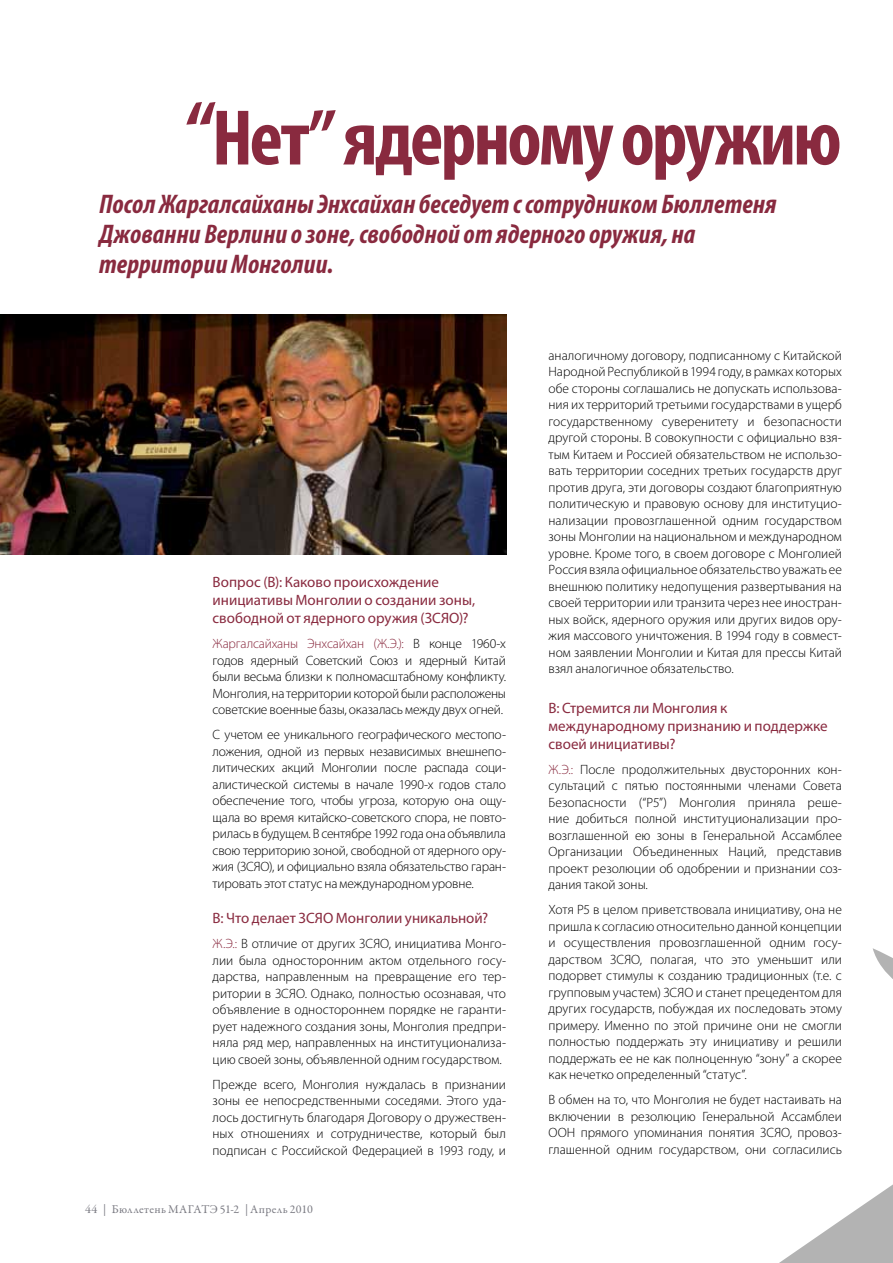
<style>
.page{position:relative;width:893px;height:1263px;background:#fff}
.page>*{position:absolute;margin:0;border:0;box-sizing:border-box;transform-origin:0 0}
.t1{font:700 condensed 79.5px "Myriad Pro";letter-spacing:-.035em;color:#892a3f}
.t2{font:italic 700 condensed 27px/30px "Myriad Pro";color:#892a3f}
.t3{font:15px/18px "Myriad Pro";color:#892a3f}
.t4{font:300 13.5px/16.5px "Myriad Pro";letter-spacing:-.005em;color:#000;text-align:justify}
.t5{font:12px "Garamond Premr Pro";letter-spacing:.025em;color:#7a7a82}
.s1{font-size:87px}
.s2{color:#892a3f}
</style>
<div class="page">
<svg style="left:779px;top:948px;width:114px;height:315px"></svg>
<img style="left:0;top:315px;width:506px;height:240px">
<h1 class="t1" style="left:186px;top:88px;width:657px"><span class="s1">“</span>Нет” ядерному оружию</h1>
<h2 class="t2" style="left:99px;top:189px;width:679px">Посол Жаргалсайханы Энхсайхан беседует с сотрудником Бюллетеня<br>Джованни Верлини о зоне, свободной от ядерного оружия, на территории Монголии.</h2>
<p class="t3" style="left:213px;top:573px;width:264px">Вопрос (В): Каково происхождение инициативы Монголии о создании зоны, свободной от ядерного оружия (ЗСЯО)?</p>
<p class="t4" style="left:213px;top:636px;width:295px"><span class="s2">Жаргалсайханы Энхсайхан (Ж.Э.):</span> В конце 1960-х годов ядерный Советский Союз и ядерный Китай были весьма близки к полномасштабному конфликту.<br>Монголия, на территории которой были расположены советские военные базы, оказалась между двух огней.</p>
<p class="t4" style="left:213px;top:727px;width:295px">С учетом ее уникального географического местопо&shy;ложения, одной из первых независимых внешнепо&shy;литических акций Монголии после распада соци&shy;алистической системы в начале 1990-х годов стало обеспечение того, чтобы угроза, которую она ощу&shy;щала во время китайско-советского спора, не повто&shy;рилась в будущем. В сентябре 1992 года она объявлила свою территорию зоной, свободной от ядерного ору&shy;жия (ЗСЯО), и официально взяла обязательство гаран&shy;тировать этот статус на международном уровне.</p>
<p class="t3" style="left:213px;top:909px;width:277px">В: Что делает ЗСЯО Монголии уникальной?</p>
<p class="t4" style="left:213px;top:935px;width:295px"><span class="s2">Ж.Э.:</span> В отличие от других ЗСЯО, инициатива Монго&shy;лии была односторонним актом отдельного госу&shy;дарства, направленным на превращение его тер&shy;ритории в ЗСЯО. Однако, полностью осознавая, что объявление в одностороннем порядке не гаранти&shy;рует надежного создания зоны, Монголия предпри&shy;няла ряд мер, направленных на институционализа&shy;цию своей зоны, объявленной одним государством.</p>
<p class="t4" style="left:213px;top:1076px;width:295px">Прежде всего, Монголия нуждалась в признании зоны ее непосредственными соседями. Этого уда&shy;лось достигнуть благодаря Договору о дружествен&shy;ных отношениях и сотрудничестве, который был подписан с Российской Федерацией в 1993 году, и</p>
<p class="t5" style="left:85px;top:1201px;width:229px">44 | Бюллетень МАГАТЭ 51-2 | Апрель 2010</p>
<p class="t4" style="left:549px;top:347px;width:295px">аналогичному договору, подписанному с Китайской Народной Республикой в 1994 году, в рамках которых обе стороны соглашались не допускать использова&shy;ния их территорий третьими государствами в ущерб государственному суверенитету и безопасности другой стороны. В совокупности с официально взя&shy;тым Китаем и Россией обязательством не использо&shy;вать территории соседних третьих государств друг против друга, эти договоры создают благоприятную политическую и правовую основу для институцио&shy;нализации провозглашенной одним государством зоны Монголии на национальном и международном уровне. Кроме того, в своем договоре с Монголией Россия взяла официальное обязательство уважать ее внешнюю политику недопущения развертывания на своей территории или транзита через нее иностран&shy;ных войск, ядерного оружия или других видов ору&shy;жия массового уничтожения. В 1994 году в совмест&shy;ном заявлении Монголии и Китая для прессы Китай взял аналогичное обязательство.</p>
<p class="t3" style="left:549px;top:698px;width:281px">В: Стремится ли Монголия к международному признанию и поддержке своей инициативы?</p>
<p class="t4" style="left:549px;top:761px;width:295px"><span class="s2">Ж.Э.:</span> После продолжительных двусторонних кон&shy;сультаций с пятью постоянными членами Совета Безопасности (“P5”) Монголия приняла реше&shy;ние добиться полной институционализации про&shy;возглашенной ею зоны в Генеральной Ассамблее Организации Объединенных Наций, представив проект резолюции об одобрении и признании соз&shy;дания такой зоны.</p>
<p class="t4" style="left:549px;top:901px;width:295px">Хотя P5 в целом приветствовала инициативу, она не пришла к согласию относительно данной концепции и осуществления провозглашенной одним госу&shy;дарством ЗСЯО, полагая, что это уменьшит или подорвет стимулы к созданию традиционных (т.е. с групповым участем) ЗСЯО и станет прецедентом для других государств, побуждая их последовать этому примеру. Именно по этой причине они не смогли полностью поддержать эту инициативу и решили поддержать ее не как полноценную “зону” а скорее как нечетко определенный “статус”.</p>
<p class="t4" style="left:549px;top:1091px;width:295px">В обмен на то, что Монголия не будет настаивать на включении в резолюцию Генеральной Ассамблеи ООН прямого упоминания понятия ЗСЯО, провоз&shy;глашенной одним государством, они согласились</p>
</div>
